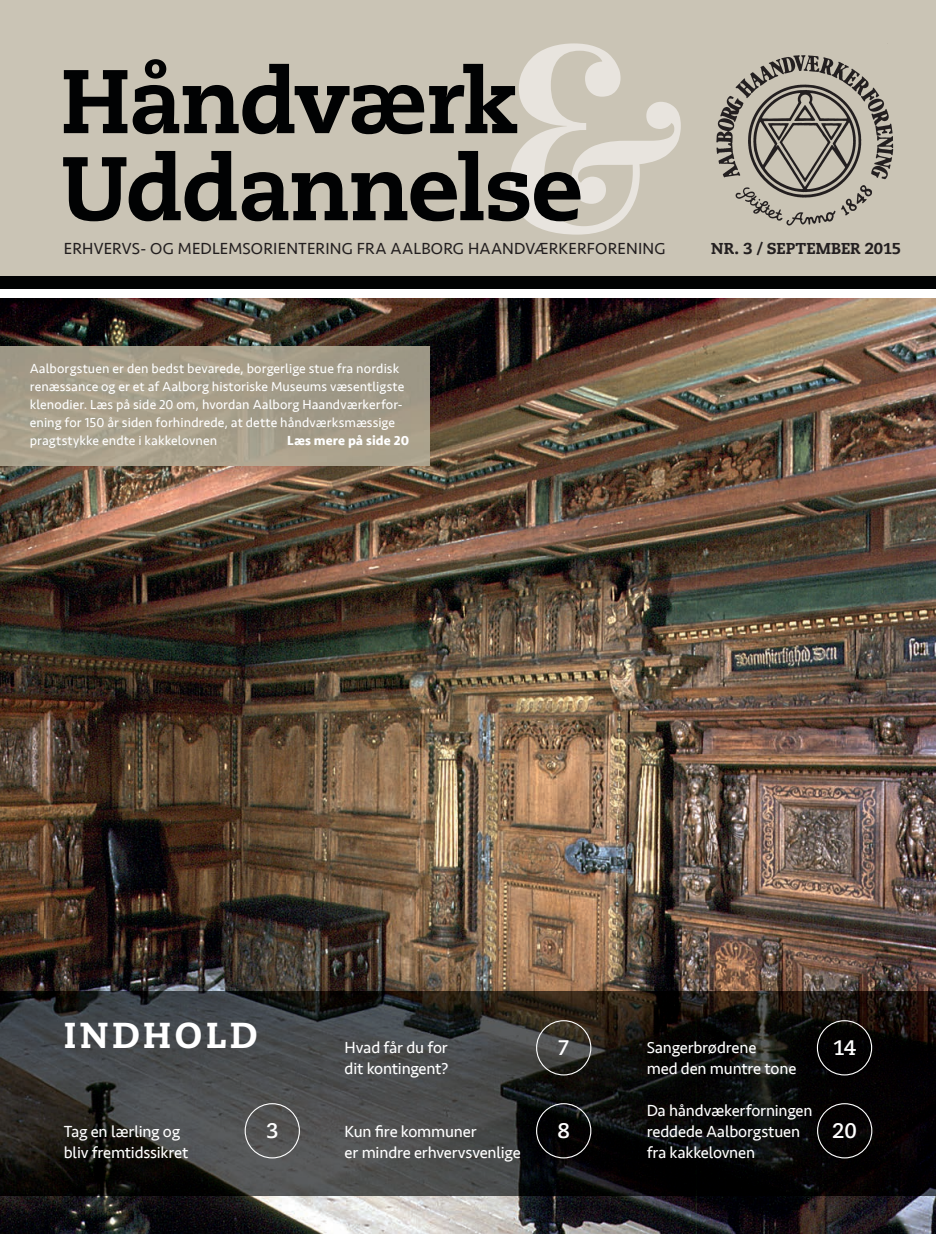
<style>
.page{position:relative;width:936px;height:1234px;background:#fff}
.page>*{position:absolute;margin:0;border:0;box-sizing:border-box;transform-origin:0 0}
.t1{font:261.3px "Vidaloka";color:#e8e4de}
.t2{font:800 90px/87px "Caecilia";letter-spacing:-.025em;color:#010203}
.t3{font:800 36px "Caecilia";letter-spacing:.1em;color:#fff}
.t4{font:700 21px "Caecilia";color:#fff}
.t5{font:16.5px/21px "Seravek";letter-spacing:-.01em;color:#fff}
.t6{font:16.5px "Seravek";letter-spacing:.01em;color:#231f20}
.t7{font:800 15.75px "Caecilia";letter-spacing:-.005em;color:#231f20}
.t8{font:13.5px/18px "Seravek";letter-spacing:.005em;color:#fff}
.t9{font:700 13.5px "Seravek";letter-spacing:.01em;color:#fff}
</style>
<div class="page">
<img style="left:0;top:298px;width:935px;height:935px">
<img style="left:0;top:991px;width:935px;height:204px">
<div style="left:0;top:0;width:935px;height:276px;background:#cac4b5"></div>
<div style="left:0;top:276px;width:935px;height:13px;background:#010203"></div>
<img style="left:0;top:347px;width:429px;height:119px">
<img style="left:716px;top:55px;width:178px;height:171px">
<svg style="left:817px;top:1102px;width:55px;height:56px;background:#131112"></svg>
<svg style="left:816px;top:1019px;width:56px;height:56px;background:#131211"></svg>
<svg style="left:536px;top:1102px;width:55px;height:56px;background:#151516"></svg>
<svg style="left:244px;top:1102px;width:56px;height:56px;background:#5c5d5d"></svg>
<svg style="left:536px;top:1019px;width:55px;height:56px;background:#46443e"></svg>
<h1 class="t1" style="left:492px;top:-16px;width:193px">&amp;</h1>
<h2 class="t2" style="left:61px;top:58px;width:524px">Håndværk<br>Uddannelse</h2>
<p class="t6" style="left:64px;top:235px;width:603px">ERHVERVS- OG MEDLEMSORIENTERING FRA AALBORG HAANDVÆRKERFORENING</p>
<p class="t7" style="left:711px;top:238px;width:191px">NR. 3 / SEPTEMBER 2015</p>
<p class="t8" style="left:30px;top:359px;width:376px">Aalborgstuen er den bedst bevarede, borgerlige stue fra nordisk renæssance og er et af Aalborg historiske Museums væsentligste klenodier. Læs på side 20 om, hvordan Aalborg Haandværkerfor&shy;ening for 150 år siden forhindrede, at dette håndværksmæssige pragtstykke endte i kakkelovnen</p>
<p class="t9" style="left:287px;top:430px;width:124px">Læs mere på side 20</p>
<h3 class="t3" style="left:64px;top:1012px;width:195px">INDHOLD</h3>
<p class="t5" style="left:64px;top:1121px;width:126px">Tag en lærling og bliv fremtidssikret</p>
<h3 class="t4" style="left:557px;top:1034px;width:14px">7</h3>
<h3 class="t4" style="left:832px;top:1035px;width:25px">14</h3>
<p class="t5" style="left:344px;top:1037px;width:105px">Hvad får du for dit kontingent?</p>
<p class="t5" style="left:646px;top:1037px;width:151px">Sangerbrødrene<br>med den muntre tone</p>
<p class="t5" style="left:646px;top:1100px;width:167px">Da håndvækerforningen reddede Aalborgstuen fra kakkelovnen</p>
<h3 class="t4" style="left:266px;top:1117px;width:14px">3</h3>
<h3 class="t4" style="left:557px;top:1117px;width:14px">8</h3>
<h3 class="t4" style="left:832px;top:1117px;width:26px">20</h3>
<p class="t5" style="left:344px;top:1121px;width:177px">Kun fire kommuner<br>er mindre erhvervsvenlige</p>
</div>
